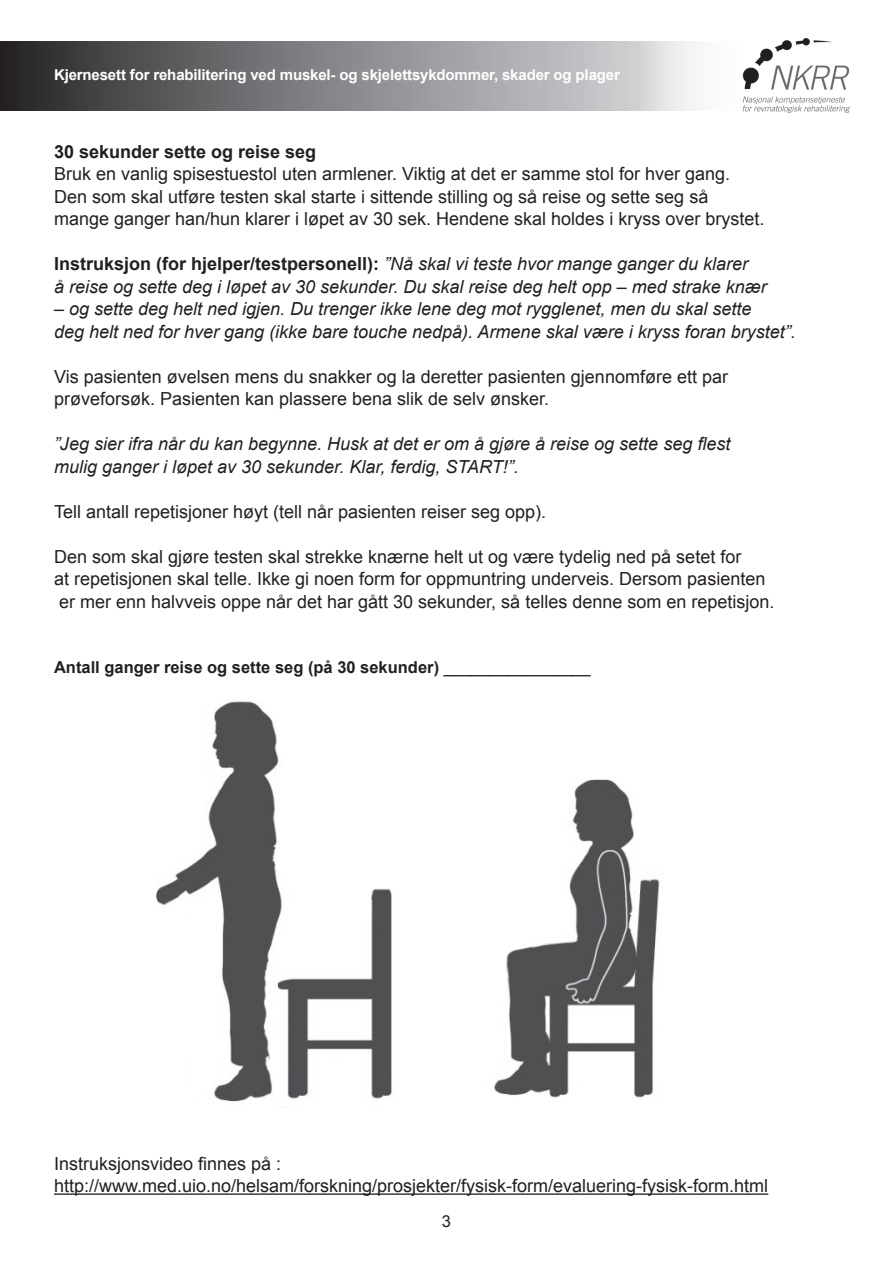
<style>
.page{position:relative;width:893px;height:1263px;background:#fff}
.page>*{position:absolute;margin:0;border:0;box-sizing:border-box;transform-origin:0 0}
.t1{font:18px/22.5px "Arial";color:#231f20}
.t2{font:italic 18px/22.5px "Arial";color:#231f20}
.t3{font:700 18px "Arial";color:#231f20}
.t4{font:700 16.5px "Arial";color:#231f20}
.t5{font:16.5px "Arial";color:#231f20}
.t6{font:700 15px "Arial";letter-spacing:-.01em;color:#fff}
.s1{font-weight:700;font-style:normal}
.s2{font-weight:400}
</style>
<div class="page">
<img style="left:156px;top:701px;width:236px;height:401px">
<img style="left:494px;top:779px;width:166px;height:319px">
<hr style="left:54px;top:1193px;width:714px;height:2px;background:#231f20">
<img style="left:0;top:42px;width:850px;height:69px">
<img style="left:743px;top:38px;width:106px;height:75px">
<p class="t6" style="left:54px;top:65px;width:567px">Kjernesett for rehabilitering ved muskel- og skjelettsykdommer, skader og plager</p>
<p class="t3" style="left:54px;top:139px;width:264px">30 sekunder sette og reise seg</p>
<p class="t1" style="left:54px;top:163px;width:712px">Bruk en vanlig spisestuestol uten armlener. Viktig at det er samme stol for hver gang.<br>Den som skal utføre testen skal starte i sittende stilling og så reise og sette seg så mange ganger han/hun klarer i løpet av 30 sek. Hendene skal holdes i kryss over brystet.</p>
<p class="t2" style="left:54px;top:253px;width:714px"><span class="s1">Instruksjon (for hjelper/testpersonell):</span> ”Nå skal vi teste hvor mange ganger du klarer<br>å reise og sette deg i løpet av 30 sekunder. Du skal reise deg helt opp – med strake knær</p>
<p class="t2" style="left:54px;top:298px;width:743px">– og sette deg helt ned igjen. Du trenger ikke lene deg mot rygglenet, men du skal sette<br>deg helt ned for hver gang (ikke bare touche nedpå). Armene skal være i kryss foran brystet”.</p>
<p class="t1" style="left:54px;top:365px;width:675px">Vis pasienten øvelsen mens du snakker og la deretter pasienten gjennomføre ett par prøveforsøk. Pasienten kan plassere bena slik de selv ønsker.</p>
<p class="t2" style="left:54px;top:433px;width:678px">”Jeg sier ifra når du kan begynne. Husk at det er om å gjøre å reise og sette seg flest mulig ganger i løpet av 30 sekunder. Klar, ferdig, START!”.</p>
<p class="t1" style="left:54px;top:500px;width:494px">Tell antall repetisjoner høyt (tell når pasienten reiser seg opp).</p>
<p class="t1" style="left:54px;top:545px;width:722px">Den som skal gjøre testen skal strekke knærne helt ut og være tydelig ned på setet for<br>at repetisjonen skal telle. Ikke gi noen form for oppmuntring underveis. Dersom pasienten er mer enn halvveis oppe når det har gått 30 sekunder, så telles denne som en repetisjon.</p>
<p class="t4" style="left:54px;top:656px;width:538px">Antall ganger reise og sette seg (på 30 sekunder) <span class="s2">________________</span></p>
<p class="t1" style="left:54px;top:1152px;width:716px">Instruksjonsvideo finnes på : http://www.med.uio.no/helsam/forskning/prosjekter/fysisk-form/evaluering-fysisk-form.html</p>
<p class="t5" style="left:442px;top:1211px;width:11px">3</p>
</div>
